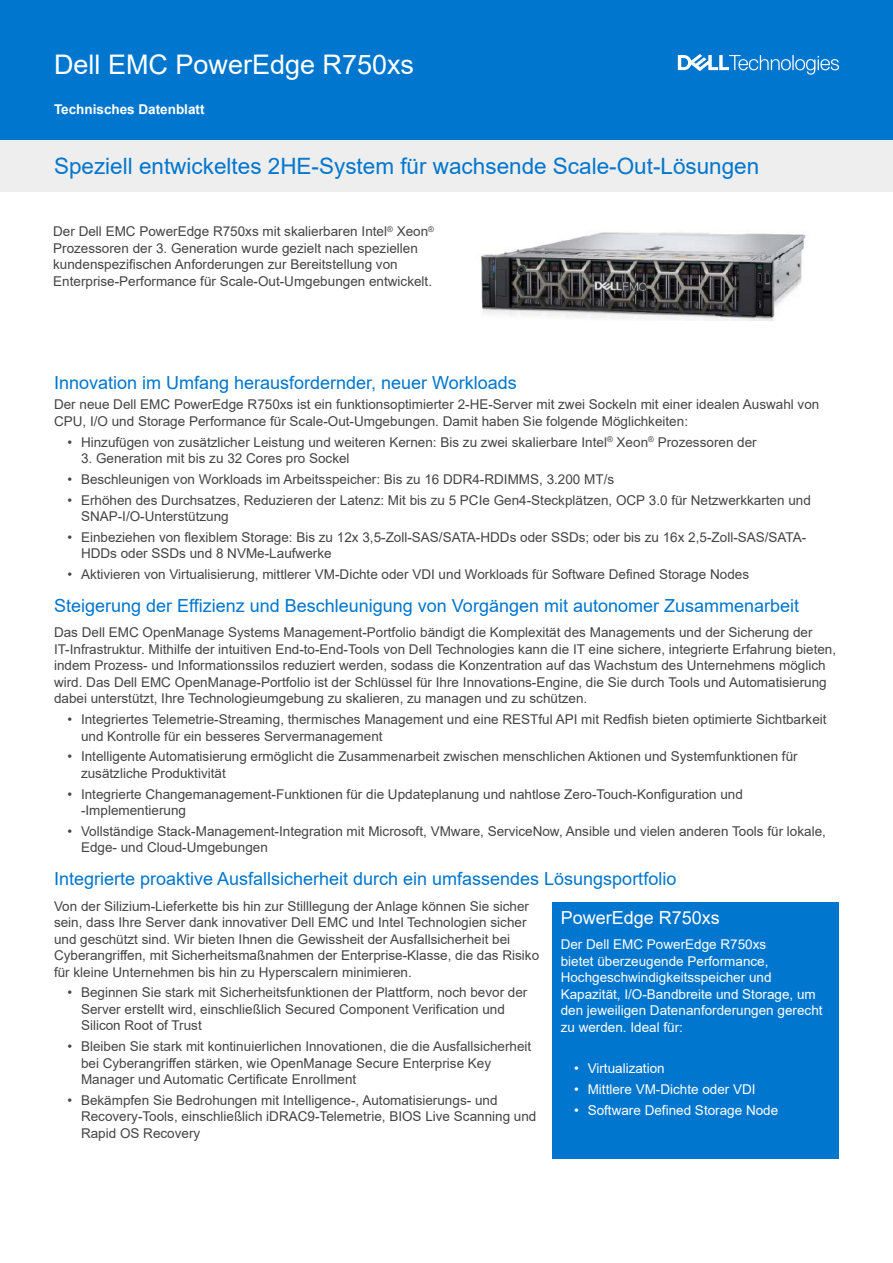
<style>
.page{position:relative;width:893px;height:1263px;background:#fff}
.page>*{position:absolute;margin:0;border:0;box-sizing:border-box;transform-origin:0 0}
.t1{font:27px "Arial";color:#fff}
.t2{font:22.5px "Arial";color:#0076ce}
.t3{font:18px "Arial";color:#0076ce}
.t4{font:18px "Arial";color:#fff}
.t5{font:13.5px/16.5px "Arial";color:#444}
.t6{font:13.5px/16.5px "Arial";color:#fff}
.t7{font:700 13.5px "Arial";color:#fff}
</style>
<div class="page">
<div style="left:0;top:0;width:893px;height:141px;background:#0076ce"></div>
<div style="left:0;top:141px;width:893px;height:51px;background:#eee"></div>
<div style="left:552px;top:902px;width:287px;height:257px;background:#0076ce"></div>
<img style="left:481px;top:232px;width:325px;height:89px">
<svg style="left:678px;top:54px;width:161px;height:21px"></svg>
<h1 class="t1" style="left:54px;top:46px;width:362px">Dell EMC PowerEdge R750xs</h1>
<p class="t7" style="left:54px;top:100px;width:152px">Technisches Datenblatt</p>
<h2 class="t2" style="left:54px;top:151px;width:707px">Speziell entwickeltes 2HE-System für wachsende Scale-Out-Lösungen</h2>
<p class="t5" style="left:53px;top:223px;width:382px">Der Dell EMC PowerEdge R750xs mit skalierbaren Intel<sup>®</sup> Xeon<sup>® </sup>Prozessoren der 3. Generation wurde gezielt nach speziellen kundenspezifischen Anforderungen zur Bereitstellung von Enterprise-Performance für Scale-Out-Umgebungen entwickelt.</p>
<h3 class="t3" style="left:54px;top:370px;width:464px">Innovation im Umfang herausfordernder, neuer Workloads</h3>
<p class="t5" style="left:54px;top:396px;width:767px">Der neue Dell EMC PowerEdge R750xs ist ein funktionsoptimierter 2-HE-Server mit zwei Sockeln mit einer idealen Auswahl von<br>CPU, I/O und Storage Performance für Scale-Out-Umgebungen. Damit haben Sie folgende Möglichkeiten:</p>
<p class="t5" style="left:68px;top:434px;width:691px">• Hinzufügen von zusätzlicher Leistung und weiteren Kernen: Bis zu zwei skalierbare Intel<sup>®</sup> Xeon<sup>®</sup> Prozessoren der</p>
<p class="t5" style="left:81px;top:450px;width:270px">3. Generation mit bis zu 32 Cores pro Sockel</p>
<p class="t5" style="left:68px;top:471px;width:548px">• Beschleunigen von Workloads im Arbeitsspeicher: Bis zu 16 DDR4-RDIMMS, 3.200 MT/s</p>
<p class="t5" style="left:81px;top:492px;width:731px;text-indent:-14px">• Erhöhen des Durchsatzes, Reduzieren der Latenz: Mit bis zu 5 PCIe Gen4-Steckplätzen, OCP 3.0 für Netzwerkkarten und<br>SNAP-I/O-Unterstützung</p>
<p class="t5" style="left:81px;top:529px;width:727px;text-indent:-14px">• Einbeziehen von flexiblem Storage: Bis zu 12x 3,5-Zoll-SAS/SATA-HDDs oder SSDs; oder bis zu 16x 2,5-Zoll-SAS/SATA-<br>HDDs oder SSDs und 8 NVMe-Laufwerke</p>
<p class="t5" style="left:68px;top:566px;width:683px">• Aktivieren von Virtualisierung, mittlerer VM-Dichte oder VDI und Workloads für Software Defined Storage Nodes</p>
<h3 class="t3" style="left:54px;top:594px;width:747px">Steigerung der Effizienz und Beschleunigung von Vorgängen mit autonomer Zusammenarbeit</h3>
<p class="t5" style="left:54px;top:624px;width:784px">Das Dell EMC OpenManage Systems Management-Portfolio bändigt die Komplexität des Managements und der Sicherung der IT-Infrastruktur. Mithilfe der intuitiven End-to-End-Tools von Dell Technologies kann die IT eine sichere, integrierte Erfahrung bieten, indem Prozess- und Informationssilos reduziert werden, sodass die Konzentration auf das Wachstum des Unternehmens möglich wird. Das Dell EMC OpenManage-Portfolio ist der Schlüssel für Ihre Innovations-Engine, die Sie durch Tools und Automatisierung dabei unterstützt, Ihre Technologieumgebung zu skalieren, zu managen und zu schützen.</p>
<p class="t5" style="left:81px;top:711px;width:747px;text-indent:-14px">• Integriertes Telemetrie-Streaming, thermisches Management und eine RESTful API mit Redfish bieten optimierte Sichtbarkeit und Kontrolle für ein besseres Servermanagement</p>
<p class="t5" style="left:81px;top:748px;width:718px;text-indent:-14px">• Intelligente Automatisierung ermöglicht die Zusammenarbeit zwischen menschlichen Aktionen und Systemfunktionen für zusätzliche Produktivität</p>
<p class="t5" style="left:81px;top:785px;width:663px;text-indent:-14px">• Integrierte Changemanagement-Funktionen für die Updateplanung und nahtlose Zero-Touch-Konfiguration und -Implementierung</p>
<p class="t5" style="left:81px;top:823px;width:746px;text-indent:-14px">• Vollständige Stack-Management-Integration mit Microsoft, VMware, ServiceNow, Ansible und vielen anderen Tools für lokale,<br>Edge- und Cloud-Umgebungen</p>
<h3 class="t3" style="left:54px;top:867px;width:624px">Integrierte proaktive Ausfallsicherheit durch ein umfassendes Lösungsportfolio</h3>
<p class="t5" style="left:54px;top:897px;width:487px">Von der Silizium-Lieferkette bis hin zur Stilllegung der Anlage können Sie sicher sein, dass Ihre Server dank innovativer Dell EMC und Intel Technologien sicher und geschützt sind. Wir bieten Ihnen die Gewissheit der Ausfallsicherheit bei Cyberangriffen, mit Sicherheitsmaßnahmen der Enterprise-Klasse, die das Risiko für kleine Unternehmen bis hin zu Hyperscalern minimieren.</p>
<p class="t5" style="left:81px;top:984px;width:448px;text-indent:-14px">• Beginnen Sie stark mit Sicherheitsfunktionen der Plattform, noch bevor der<br>Server erstellt wird, einschließlich Secured Component Verification und<br>Silicon Root of Trust</p>
<p class="t5" style="left:81px;top:1038px;width:452px;text-indent:-14px">• Bleiben Sie stark mit kontinuierlichen Innovationen, die die Ausfallsicherheit bei Cyberangriffen stärken, wie OpenManage Secure Enterprise Key<br>Manager und Automatic Certificate Enrollment</p>
<p class="t5" style="left:81px;top:1092px;width:457px;text-indent:-14px">• Bekämpfen Sie Bedrohungen mit Intelligence-, Automatisierungs- und<br>Recovery-Tools, einschließlich iDRAC9-Telemetrie, BIOS Live Scanning und<br>Rapid OS Recovery</p>
<h3 class="t4" style="left:561px;top:905px;width:161px">PowerEdge R750xs</h3>
<p class="t6" style="left:561px;top:936px;width:263px">Der Dell EMC PowerEdge R750xs<br>bietet überzeugende Performance, Hochgeschwindigkeitsspeicher und Kapazität, I/O-Bandbreite und Storage, um den jeweiligen Datenanforderungen gerecht zu werden. Ideal für:</p>
<p class="t6" style="left:574px;top:1060px;width:92px">• Virtualization</p>
<p class="t6" style="left:574px;top:1081px;width:183px">• Mittlere VM-Dichte oder VDI</p>
<p class="t6" style="left:574px;top:1102px;width:206px">• Software Defined Storage Node</p>
</div>
